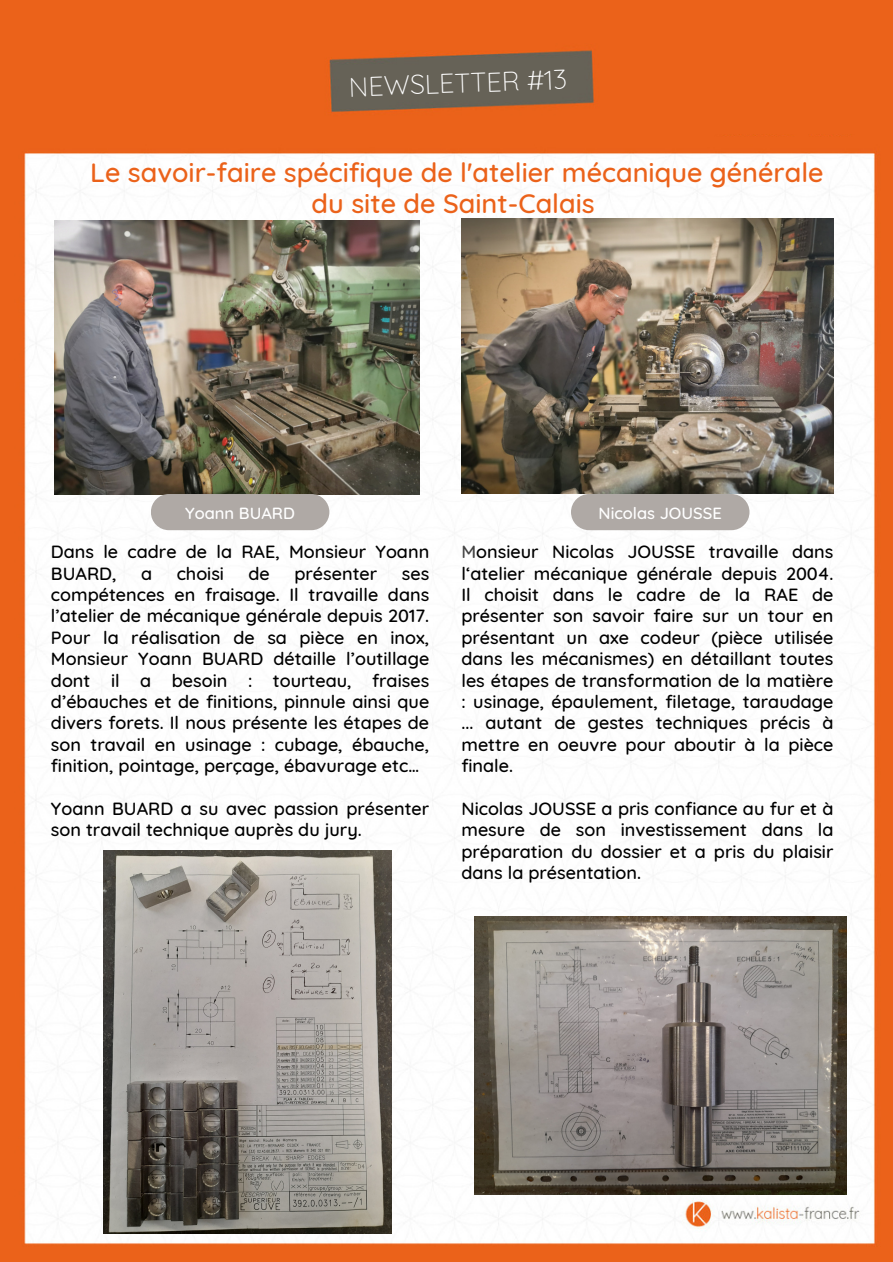
<style>
.page{position:relative;width:893px;height:1262px;background:#fff}
.page>*{position:absolute;margin:0;border:0;box-sizing:border-box;transform-origin:0 0}
.t1{font:500 27px "Quicksand";color:#eb621a}
.t2{font:300 27px "Quicksand";color:#fff}
.t3{font:500 18px/21.5px "Quicksand";color:#000;text-align:justify}
.t4{font:500 16.5px "Quicksand";color:#fff}
.s1{color:#434343}
</style>
<div class="page">
<img style="left:0;top:0;width:892px;height:1261px">
<div style="left:609px;top:20px;width:253px;height:114px;background:#eb621a"></div>
<img style="left:474px;top:916px;width:372px;height:278px">
<img style="left:104px;top:850px;width:287px;height:382px">
<img style="left:461px;top:219px;width:371px;height:274px">
<img style="left:55px;top:221px;width:364px;height:273px">
<div style="left:570px;top:494px;width:179px;height:36px;background:#afa9a5;border-radius:18px"></div>
<div style="left:151px;top:494px;width:178px;height:36px;background:#afa9a5;border-radius:18px"></div>
<p class="t2" style="left:348px;top:69px;width:220px;rotate:-2deg">NEWSLETTER #13</p>
<p class="t1" style="left:90px;top:154px;width:734px">Le savoir-faire spécifique de l'atelier mécanique générale</p>
<p class="t1" style="left:311px;top:186px;width:284px">du site de Saint-Calais</p>
<p class="t4" style="left:185px;top:502px;width:111px">Yoann BUARD</p>
<p class="t3" style="left:51px;top:540px;width:379px">Dans le cadre de la RAE, Monsieur Yoann<br>BUARD,</p>
<p class="t3" style="left:141px;top:562px;width:13px">a</p>
<p class="t3" style="left:177px;top:562px;width:49px">choisi</p>
<p class="t3" style="left:248px;top:562px;width:23px">de</p>
<p class="t3" style="left:294px;top:562px;width:84px">présenter</p>
<p class="t3" style="left:51px;top:562px;width:379px;text-indent:350px">ses compétences en fraisage. Il travaille dans l’atelier de mécanique générale depuis 2017.<br>Pour la réalisation de sa pièce en inox, Monsieur Yoann BUARD détaille l’outillage dont il a besoin : tourteau, fraises d’ébauches et de finitions, pinnule ainsi que divers forets. Il nous présente les étapes de son travail en usinage : cubage, ébauche, finition, pointage, perçage, ébavurage etc…</p>
<p class="t3" style="left:51px;top:797px;width:379px">Yoann BUARD a su avec passion présenter son travail technique auprès du jury.</p>
<p class="t4" style="left:598px;top:502px;width:125px">Nicolas JOUSSE</p>
<p class="t3" style="left:461px;top:540px;width:373px"><span class="s1">M</span>onsieur Nicolas JOUSSE travaille dans l‘atelier mécanique générale depuis 2004.<br>Il choisit dans le cadre de la RAE de présenter son savoir faire sur un tour en présentant un axe codeur (pièce utilisée dans les mécanismes) en détaillant toutes les étapes de transformation de la matière : usinage, épaulement, filetage, taraudage ... autant de gestes techniques précis à mettre en oeuvre pour aboutir à la pièce finale.</p>
<p class="t3" style="left:461px;top:797px;width:373px">Nicolas JOUSSE a pris confiance au fur et à mesure de son investissement dans la préparation du dossier et a pris du plaisir dans la présentation.</p>
</div>
